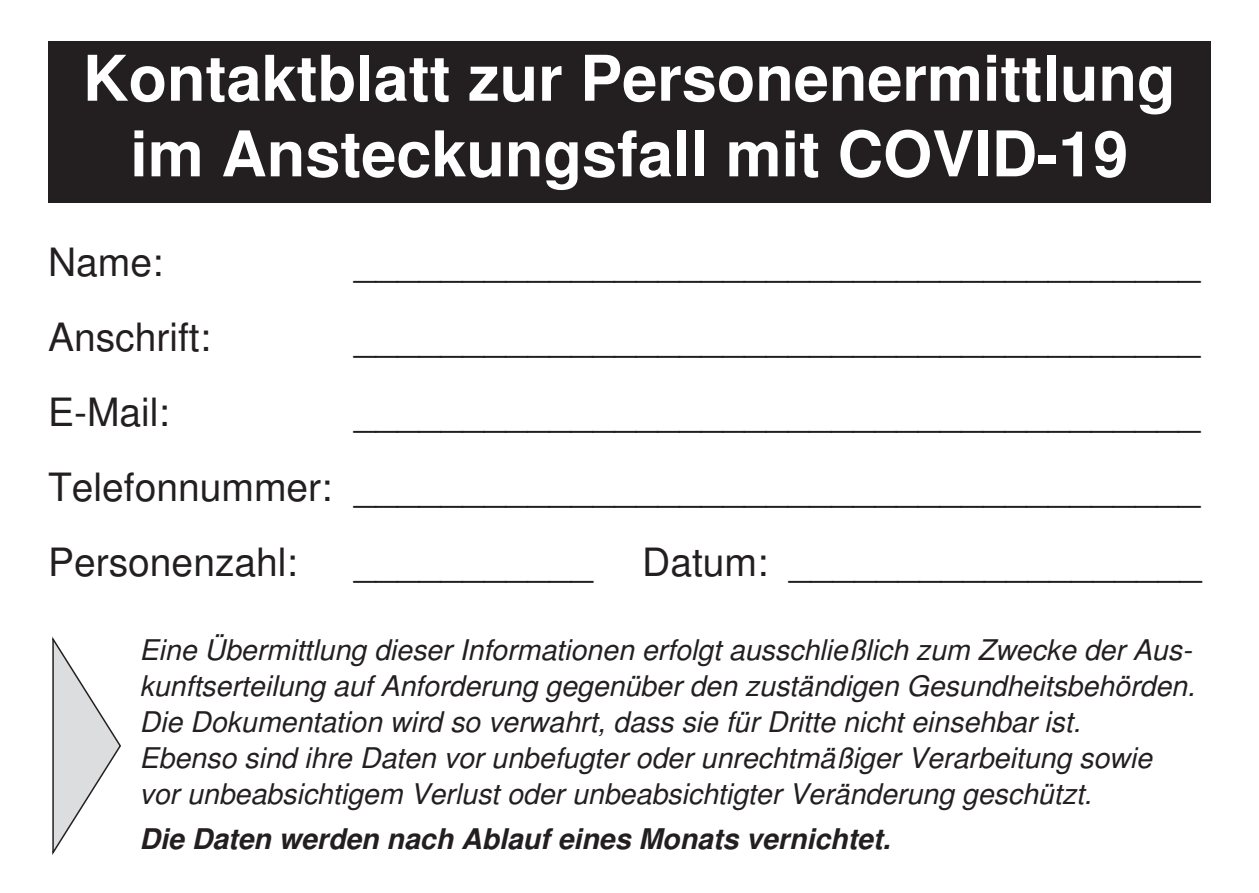
<style>
.page{position:relative;width:1259px;height:893px;background:#fff}
.page>*{position:absolute;margin:0;border:0;box-sizing:border-box;transform-origin:0 0}
.t1{font:700 63px/75.6px "Sans";color:#fff;text-align:center}
.t2{font:39px "Sans";color:#231f20}
.t3{font:italic 28.5px/36px "Sans";color:#231f20}
.t4{font:italic 700 28.5px "Sans";color:#231f20}
</style>
<div class="page">
<div style="left:48px;top:41px;width:1162px;height:162px;background:#231f20"></div>
<svg style="left:52px;top:636px;width:69px;height:219px"></svg>
<p class="t1" style="left:83px;top:40px;width:1094px">Kontaktblatt zur Personenermittlung im Ansteckungsfall mit COVID-19</p>
<p class="t2" style="left:48px;top:239px;width:116px">Name:</p>
<p class="t2" style="left:48px;top:314px;width:164px">Anschrift:</p>
<p class="t2" style="left:48px;top:389px;width:123px">E-Mail:</p>
<p class="t2" style="left:354px;top:239px;width:847px">_______________________________________</p>
<p class="t2" style="left:354px;top:314px;width:847px">_______________________________________</p>
<p class="t2" style="left:354px;top:389px;width:847px">_______________________________________</p>
<p class="t2" style="left:48px;top:464px;width:1153px">Telefonnummer: _______________________________________</p>
<p class="t2" style="left:48px;top:539px;width:251px">Personenzahl:</p>
<p class="t2" style="left:354px;top:539px;width:240px">___________</p>
<p class="t2" style="left:642px;top:539px;width:560px">Datum: ___________________</p>
<p class="t3" style="left:139px;top:631px;width:1057px">Eine Übermittlung dieser Informationen erfolgt ausschließlich zum Zwecke der Aus&shy;kunftserteilung auf Anforderung gegenüber den zuständigen Gesundheitsbehörden.<br>Die Dokumentation wird so verwahrt, dass sie für Dritte nicht einsehbar ist.<br>Ebenso sind ihre Daten vor unbefugter oder unrechtmäßiger Verarbeitung sowie vor unbeabsichtigem Verlust oder unbeabsichtigter Veränderung geschützt.</p>
<p class="t4" style="left:139px;top:822px;width:752px">Die Daten werden nach Ablauf eines Monats vernichtet.</p>
</div>
